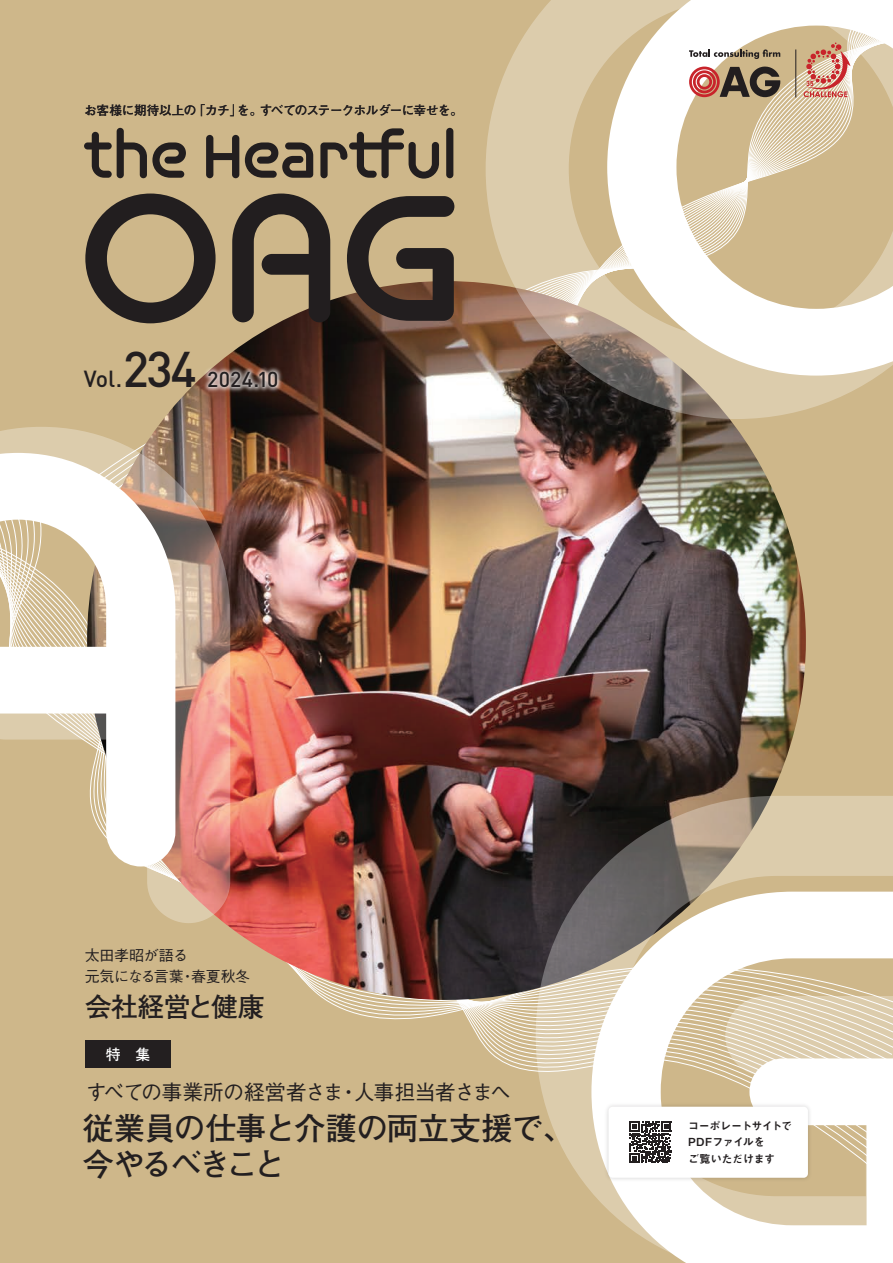
<style>
.page{position:relative;width:893px;height:1263px;background:#ceb78a}
.page>*{position:absolute;margin:0;border:0;box-sizing:border-box;transform-origin:0 0}
.t1{font:700 31.5px/36.5px "Futo Go B101 Pro";letter-spacing:-.035em;color:#231f20}
.t2{font:700 27px "Futo Go B101 Pro";letter-spacing:-.03em;color:#231f20}
.t3{font:500 22.95px "DIN Pro";color:#231f20}
.t4{font:500 21.3px "DIN Pro";letter-spacing:.005em;color:#231f20}
.t5{font:500 21px "Gothic BBB Pro";letter-spacing:-.04em;color:#231f20}
.t6{font:500 15px/21px "Gothic BBB Pro";letter-spacing:-.02em;color:#231f20}
.t7{font:700 14.85px "Futo Go B101 Pro";color:#fff}
.t8{font:700 12.6px "Futo Go B101 Pro";letter-spacing:-.04em;color:#231f20}
.t9{font:11.1px/16.6px "Midashi Go Pr 6 N MB31";letter-spacing:-.04em;color:#231f20}
.s1{font-size:49.5px}
</style>
<div class="page">
<svg style="left:249px;top:941px;width:287px;height:81px"></svg>
<img style="left:87px;top:281px;width:719px;height:719px;border-radius:359px">
<svg style="left:486px;top:0;width:391px;height:419px;fill:#dcccac"></svg>
<svg style="left:607px;top:0;width:286px;height:376px"></svg>
<svg style="left:0;top:427px;width:230px;height:496px"></svg>
<svg style="left:536px;top:796px;width:357px;height:467px"></svg>
<div style="left:86px;top:1041px;width:85px;height:27px;background:#231f20"></div>
<img style="left:602px;top:1100px;width:213px;height:85px">
<div style="left:608px;top:1107px;width:200px;height:71px;background:#fff;border-radius:4px"></div>
<svg style="left:629px;top:1121px;width:42px;height:42px"></svg>
<hr style="left:795px;top:49px;width:1px;height:48px;background:#231f20">
<svg style="left:804px;top:42px;width:46px;height:55px"></svg>
<svg style="left:84px;top:128px;width:102px;height:50px"></svg>
<svg style="left:206px;top:135px;width:33px;height:43px"></svg>
<svg style="left:245px;top:142px;width:68px;height:36px"></svg>
<svg style="left:320px;top:128px;width:119px;height:51px"></svg>
<div style="left:446px;top:128px;width:7px;height:50px;background:#221e1f;border-radius:4px"></div>
<svg style="left:85px;top:194px;width:131px;height:129px"></svg>
<svg style="left:232px;top:194px;width:98px;height:128px"></svg>
<svg style="left:347px;top:196px;width:107px;height:125px"></svg>
<img style="left:202px;top:364px;width:83px;height:34px">
<img style="left:205px;top:367px;width:75px;height:28px">
<svg style="left:689px;top:66px;width:91px;height:31px"></svg>
<svg style="left:689px;top:49px;width:91px;height:10px"></svg>
<p class="t8" style="left:84px;top:100px;width:381px">お客様に期待以上の「カチ」を。すべてのステークホルダーに幸せを。</p>
<h3 class="t3" style="left:84px;top:364px;width:115px">Vol.<span class="s1">234</span></h3>
<h3 class="t4" style="left:207px;top:365px;width:73px">2024.10</h3>
<p class="t6" style="left:85px;top:943px;width:167px">太田孝昭が語る<br>元気になる言葉・春夏秋冬</p>
<h2 class="t2" style="left:85px;top:985px;width:182px">会社経営と健康</h2>
<p class="t7" style="left:106px;top:1042px;width:46px">特　集</p>
<h3 class="t5" style="left:86px;top:1075px;width:427px">すべての事業所の経営者さま・人事担当者さまへ</h3>
<h1 class="t1" style="left:83px;top:1106px;width:493px">従業員の仕事と介護の両立支援で、今やるべきこと</h1>
<p class="t9" style="left:688px;top:1116px;width:106px">コーポレートサイトで<br>PDFファイルを<br>ご覧いただけます</p>
</div>
